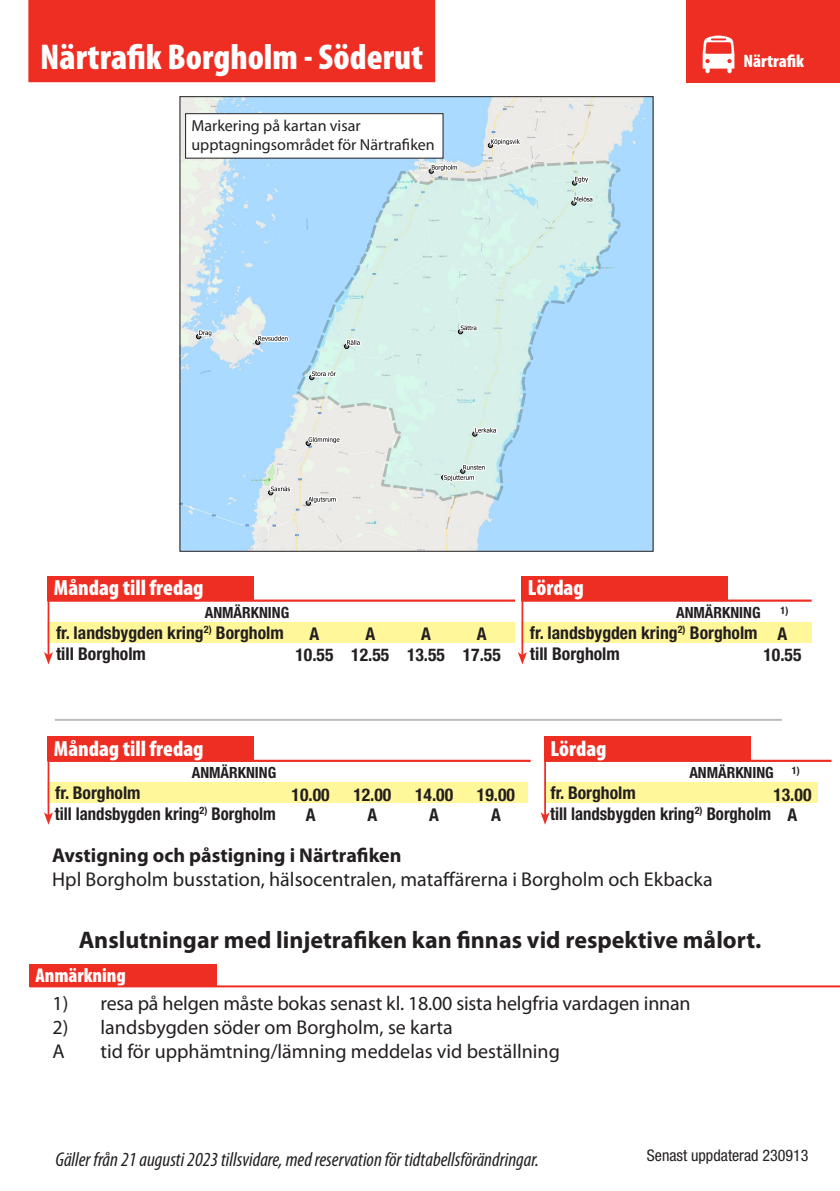
<style>
.page{position:relative;width:840px;height:1191px;background:#fff}
.page>*{position:absolute;margin:0;border:0;box-sizing:border-box;transform-origin:0 0}
.Linjenummer{font:900 condensed 36px "Myriad Pro";color:#fff}
.t1{font:700 24px "Myriad Pro";color:#231f20}
.t2{font:900 condensed 22px "Myriad Pro";color:#fff}
.t3{font:20px "Myriad Pro";color:#231f20}
.t4{font:italic condensed 20px "Myriad Pro";color:#231f20}
.t5{font:700 20px "Myriad Pro";color:#231f20}
.t6{font:900 condensed 20px "Myriad Pro";color:#fff}
.t7{font:900 condensed 18px "Myriad Pro";color:#fff}
.Hållplatsnamn{font:700 condensed 17.6px "Helvetica Neue LT Std";color:#231f20}
.Anmärkning{font:700 condensed 17.6px "Helvetica Neue LT Std";color:#231f20}
.Hållplatsnamn-2{font:700 condensed 17.6px "Helvetica Neue LT Std";color:#231f20;scale:.95 1}
.t8{font:16px "Myriad Pro";color:#231f20}
.Hallplatsnamn{font:condensed 16px "Helvetica Neue LT Std";color:#231f20}
.t9{font:700 condensed 15.4px "Helvetica Neue LT Std";color:#231f20}
.Anmärkning-2{font:700 condensed 10.2px "Helvetica Neue LT Std";color:#231f20}
</style>
<div class="page">
<div style="left:48px;top:622px;width:466px;height:21px;background:#fff79a"></div>
<hr style="left:48px;top:599px;width:466px;height:3px;background:#ee2e22">
<div style="left:48px;top:575px;width:205px;height:25px;background:#ee2e22"></div>
<hr style="left:48px;top:600px;width:1px;height:55px;background:#ee2e22">
<svg style="left:44px;top:652px;width:9px;height:12px"></svg>
<div style="left:521px;top:622px;width:290px;height:21px;background:#fff79a"></div>
<hr style="left:521px;top:599px;width:290px;height:3px;background:#ee2e22">
<div style="left:521px;top:575px;width:206px;height:25px;background:#ee2e22"></div>
<hr style="left:521px;top:600px;width:2px;height:55px;background:#ee2e22">
<svg style="left:518px;top:652px;width:8px;height:12px"></svg>
<div style="left:48px;top:782px;width:479px;height:21px;background:#fff79a"></div>
<hr style="left:48px;top:759px;width:482px;height:3px;background:#ee2e22">
<div style="left:48px;top:736px;width:205px;height:25px;background:#ee2e22"></div>
<hr style="left:48px;top:761px;width:1px;height:54px;background:#ee2e22">
<svg style="left:44px;top:812px;width:9px;height:12px"></svg>
<div style="left:545px;top:782px;width:271px;height:21px;background:#fff79a"></div>
<hr style="left:544px;top:759px;width:287px;height:3px;background:#ee2e22">
<div style="left:544px;top:736px;width:205px;height:25px;background:#ee2e22"></div>
<hr style="left:544px;top:761px;width:1px;height:54px;background:#ee2e22">
<svg style="left:540px;top:812px;width:9px;height:12px"></svg>
<div style="left:30px;top:964px;width:187px;height:22px;background:#ee2e22"></div>
<hr style="left:30px;top:985px;width:809px;height:2px;background:#ee2e22">
<hr style="left:55px;top:719px;width:726px;height:2px;background:#bcbdc0">
<div style="left:686px;top:0;width:153px;height:82px;background:#ee2e22"></div>
<svg style="left:702px;top:36px;width:32px;height:37px"></svg>
<div style="left:28px;top:0;width:407px;height:82px;background:#ee2e22"></div>
<img style="left:182px;top:98px;width:469px;height:451px">
<svg style="left:296px;top:160px;width:324px;height:341px;background:#c7e6ef"></svg>
<svg style="left:305px;top:434px;width:37px;height:12px"></svg>
<svg style="left:305px;top:490px;width:33px;height:16px"></svg>
<svg style="left:309px;top:366px;width:29px;height:14px"></svg>
<svg style="left:441px;top:463px;width:46px;height:21px"></svg>
<svg style="left:472px;top:425px;width:26px;height:11px"></svg>
<svg style="left:268px;top:481px;width:25px;height:14px"></svg>
<svg style="left:458px;top:322px;width:21px;height:12px"></svg>
<svg style="left:571px;top:174px;width:23px;height:31px"></svg>
<svg style="left:344px;top:338px;width:18px;height:10px"></svg>
<svg style="left:255px;top:334px;width:35px;height:12px"></svg>
<svg style="left:488px;top:137px;width:36px;height:12px"></svg>
<svg style="left:429px;top:163px;width:30px;height:11px"></svg>
<svg style="left:196px;top:328px;width:18px;height:11px"></svg>
<div style="left:185px;top:114px;width:258px;height:44px;background:#fff"></div>
<div style="left:185px;top:113px;width:258px;height:45px;border:1px solid #231f20"></div>
<p class="Linjenummer" style="left:40px;top:34px;width:384px">Närtrafik Borgholm - Söderut</p>
<p class="t7" style="left:743px;top:50px;width:62px">Närtrafik</p>
<p class="t8" style="left:191px;top:116px;width:171px">Markering på kartan visar</p>
<p class="t8" style="left:191px;top:135px;width:245px">upptagningsområdet för Närtrafiken</p>
<p class="t2" style="left:54px;top:574px;width:151px">Måndag till fredag</p>
<p class="t2" style="left:527px;top:574px;width:57px">Lördag</p>
<p class="t9" style="left:205px;top:603px;width:86px">ANMÄRKNING</p>
<p class="Hållplatsnamn" style="left:56px;top:622px;width:229px">fr. landsbygden kring<sup>2)</sup> Borgholm</p>
<p class="Hållplatsnamn" style="left:56px;top:643px;width:91px">till Borgholm</p>
<p class="Anmärkning" style="left:309px;top:623px;width:11px">A</p>
<p class="Anmärkning" style="left:295px;top:644px;width:40px">10.55</p>
<p class="Anmärkning" style="left:365px;top:623px;width:11px">A</p>
<p class="Anmärkning" style="left:351px;top:644px;width:40px">12.55</p>
<p class="Anmärkning" style="left:421px;top:623px;width:11px">A</p>
<p class="Anmärkning" style="left:407px;top:644px;width:40px">13.55</p>
<p class="Anmärkning" style="left:476px;top:623px;width:11px">A</p>
<p class="Anmärkning" style="left:462px;top:644px;width:40px">17.55</p>
<p class="t9" style="left:675px;top:603px;width:86px">ANMÄRKNING</p>
<p class="Hållplatsnamn" style="left:529px;top:622px;width:229px">fr. landsbygden kring<sup>2)</sup> Borgholm</p>
<p class="Hållplatsnamn" style="left:529px;top:643px;width:91px">till Borgholm</p>
<p class="Anmärkning-2" style="left:780px;top:604px;width:9px">1)</p>
<p class="Anmärkning" style="left:777px;top:623px;width:11px">A</p>
<p class="Anmärkning" style="left:763px;top:644px;width:40px">10.55</p>
<p class="t2" style="left:54px;top:734px;width:151px">Måndag till fredag</p>
<p class="t9" style="left:192px;top:763px;width:86px">ANMÄRKNING</p>
<p class="Hållplatsnamn" style="left:55px;top:782px;width:87px">fr. Borgholm</p>
<p class="Hållplatsnamn-2" style="left:55px;top:803px;width:234px">till landsbygden kring<sup>2)</sup> Borgholm</p>
<p class="Anmärkning" style="left:291px;top:783px;width:40px">10.00</p>
<p class="Anmärkning" style="left:305px;top:804px;width:11px">A</p>
<p class="Anmärkning" style="left:353px;top:783px;width:40px">12.00</p>
<p class="Anmärkning" style="left:367px;top:804px;width:11px">A</p>
<p class="Anmärkning" style="left:415px;top:783px;width:40px">14.00</p>
<p class="Anmärkning" style="left:429px;top:804px;width:11px">A</p>
<p class="Anmärkning" style="left:476px;top:783px;width:40px">19.00</p>
<p class="Anmärkning" style="left:491px;top:804px;width:11px">A</p>
<p class="t2" style="left:550px;top:734px;width:57px">Lördag</p>
<p class="t9" style="left:689px;top:763px;width:86px">ANMÄRKNING</p>
<p class="Anmärkning-2" style="left:791px;top:764px;width:9px">1)</p>
<p class="Anmärkning" style="left:773px;top:783px;width:40px">13.00</p>
<p class="Anmärkning" style="left:787px;top:804px;width:11px">A</p>
<p class="Hållplatsnamn" style="left:550px;top:782px;width:87px">fr. Borgholm</p>
<p class="Hållplatsnamn-2" style="left:549px;top:803px;width:234px">till landsbygden kring<sup>2)</sup> Borgholm</p>
<p class="t5" style="left:52px;top:842px;width:351px">Avstigning och påstigning i Närtrafiken</p>
<p class="t3" style="left:52px;top:866px;width:662px">Hpl Borgholm busstation, hälsocentralen, mataffärerna i Borgholm och Ekbacka</p>
<p class="t1" style="left:79px;top:924px;width:683px">Anslutningar med linjetrafiken kan finnas vid respektive målort.</p>
<p class="t6" style="left:35px;top:962px;width:92px">Anmärkning</p>
<p class="t3" style="left:52px;top:991px;width:639px">1) resa på helgen måste bokas senast kl. 18.00 sista helgfria vardagen innan</p>
<p class="t3" style="left:52px;top:1015px;width:401px">2) landsbygden söder om Borgholm, se karta</p>
<p class="t3" style="left:52px;top:1039px;width:14px">A</p>
<p class="t3" style="left:100px;top:1039px;width:460px">tid för upphämtning/lämning meddelas vid beställning</p>
<p class="t4" style="left:55px;top:1147px;width:485px">Gäller från 21 augusti 2023 tillsvidare, med reservation för tidtabellsförändringar.</p>
<p class="Hallplatsnamn" style="left:646px;top:1146px;width:163px">Senast uppdaterad 230913</p>
</div>
